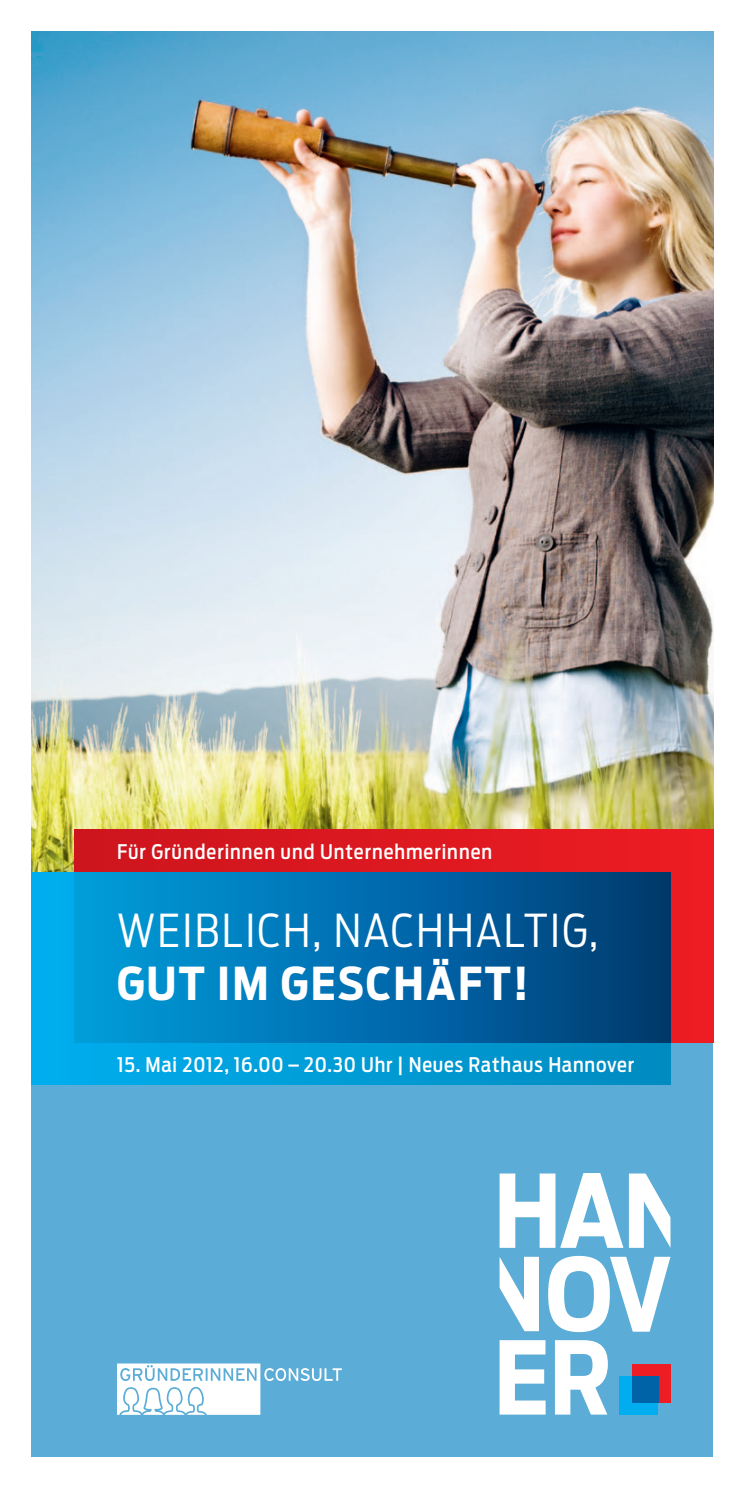
<style>
.page{position:relative;width:745px;height:1489px;background:#fff}
.page>*{position:absolute;margin:0;border:0;box-sizing:border-box;transform-origin:0 0}
.t1{font:300 45px "Antenna Cond";letter-spacing:.05em;color:#fff}
.t2{font:700 45px "Antenna Cond";letter-spacing:.05em;color:#fff}
.t3{font:500 20px "Antenna Cond";letter-spacing:.04em;color:#fff}
</style>
<div class="page">
<div style="left:32px;top:1042px;width:680px;height:414px;background:#5bacd6"></div>
<div style="left:619px;top:1375px;width:38px;height:39px;background:#00aeef"></div>
<div style="left:631px;top:1363px;width:39px;height:39px;background:#ee1d23"></div>
<div style="left:631px;top:1375px;width:26px;height:27px;background:#0062a7"></div>
<svg style="left:499px;top:1340px;width:46px;height:74px"></svg>
<svg style="left:554px;top:1340px;width:53px;height:74px"></svg>
<svg style="left:499px;top:1256px;width:39px;height:74px"></svg>
<svg style="left:548px;top:1255px;width:122px;height:76px"></svg>
<svg style="left:499px;top:1173px;width:171px;height:74px"></svg>
<svg style="left:117px;top:1363px;width:224px;height:51px"></svg>
<img style="left:32px;top:32px;width:680px;height:840px">
<svg style="left:32px;top:872px;width:638px;height:212px;background:#009eda"></svg>
<div style="left:74px;top:829px;width:638px;height:213px;background:linear-gradient(to right,#cd141d,#eb1d23)"></div>
<div style="left:74px;top:872px;width:596px;height:170px;background:linear-gradient(to right,#009fe1,#003973)"></div>
<p class="t3" style="left:117px;top:839px;width:376px">Für Gründerinnen und Unternehmerinnen</p>
<h1 class="t1" style="left:117px;top:903px;width:482px">WEIBLICH, NACHHALTIG,</h1>
<h1 class="t2" style="left:117px;top:956px;width:413px">GUT IM GESCHÄFT!</h1>
<p class="t3" style="left:117px;top:1052px;width:518px">15. Mai 2012, 16.00 – 20.30 Uhr | Neues Rathaus Hannover</p>
</div>
